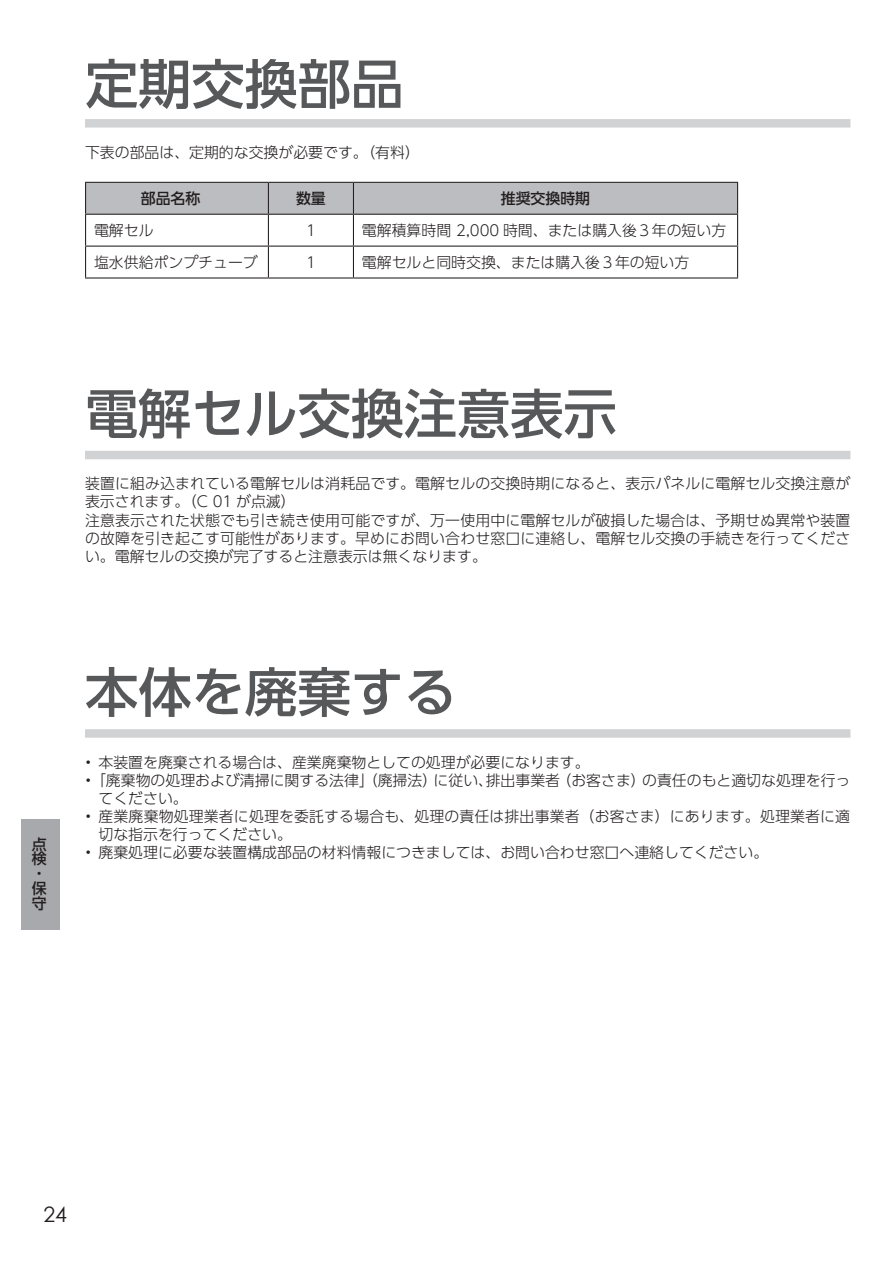
<style>
.page{position:relative;width:893px;height:1263px;background:#fff}
.page>*{position:absolute;margin:0;border:0;box-sizing:border-box;transform-origin:0 0}
.t1{font:500 53.1px "UD Shin Go Pro";color:#57585a}
.t2{font:21.3px "Century Gothic";color:#231f20}
.t3{font:300 14.85px/18px "UD Shin Go Pro";color:#231f20}
.t4{font:500 14.85px "UD Shin Go Pro";color:#231f20}
.t5{font:500 14.85px "Shin Go Pro";color:#231f20}
</style>
<div class="page">
<div style="left:21px;top:819px;width:39px;height:110px;background:#a8a9ad"></div>
<div style="left:85px;top:119px;width:765px;height:9px;background:#d1d2d4"></div>
<div style="left:85px;top:451px;width:765px;height:8px;background:#d1d2d4"></div>
<div style="left:86px;top:183px;width:651px;height:31px;background:#bcbdc0"></div>
<hr style="left:85px;top:182px;width:183px;height:1px;background:#231f20">
<hr style="left:85px;top:183px;width:1px;height:31px;background:#231f20">
<hr style="left:268px;top:182px;width:85px;height:1px;background:#231f20">
<hr style="left:268px;top:183px;width:1px;height:31px;background:#231f20">
<hr style="left:353px;top:182px;width:385px;height:1px;background:#231f20">
<hr style="left:353px;top:183px;width:1px;height:31px;background:#231f20">
<hr style="left:737px;top:183px;width:1px;height:31px;background:#231f20">
<hr style="left:85px;top:214px;width:183px;height:1px;background:#231f20">
<hr style="left:85px;top:215px;width:1px;height:31px;background:#231f20">
<hr style="left:268px;top:214px;width:85px;height:1px;background:#231f20">
<hr style="left:268px;top:215px;width:1px;height:31px;background:#231f20">
<hr style="left:353px;top:214px;width:385px;height:1px;background:#231f20">
<hr style="left:353px;top:215px;width:1px;height:31px;background:#231f20">
<hr style="left:737px;top:215px;width:1px;height:31px;background:#231f20">
<hr style="left:85px;top:246px;width:183px;height:1px;background:#231f20">
<hr style="left:85px;top:247px;width:1px;height:30px;background:#231f20">
<hr style="left:268px;top:246px;width:85px;height:1px;background:#231f20">
<hr style="left:268px;top:247px;width:1px;height:30px;background:#231f20">
<hr style="left:353px;top:246px;width:385px;height:1px;background:#231f20">
<hr style="left:353px;top:247px;width:1px;height:30px;background:#231f20">
<hr style="left:737px;top:247px;width:1px;height:30px;background:#231f20">
<hr style="left:85px;top:277px;width:183px;height:2px;background:#231f20">
<hr style="left:268px;top:277px;width:85px;height:2px;background:#231f20">
<hr style="left:353px;top:277px;width:385px;height:2px;background:#231f20">
<div style="left:85px;top:729px;width:765px;height:9px;background:#d1d2d4"></div>
<h1 class="t1" style="left:85px;top:41px;width:320px">定期交換部品</h1>
<p class="t3" style="left:85px;top:142px;width:336px">下表の部品は、定期的な交換が必要です。（有料）</p>
<p class="t4" style="left:141px;top:186px;width:61px">部品名称</p>
<p class="t4" style="left:296px;top:186px;width:31px">数量</p>
<p class="t4" style="left:501px;top:186px;width:91px">推奨交換時期</p>
<p class="t3" style="left:94px;top:221px;width:61px">電解セル</p>
<p class="t3" style="left:306px;top:221px;width:11px">1</p>
<p class="t3" style="left:362px;top:221px;width:366px">電解積算時間 2,000 時間、または購入後３年の短い方</p>
<p class="t3" style="left:94px;top:253px;width:165px">塩水供給ポンプチューブ</p>
<p class="t3" style="left:306px;top:253px;width:11px">1</p>
<p class="t3" style="left:362px;top:253px;width:329px">電解セルと同時交換、または購入後３年の短い方</p>
<h1 class="t1" style="left:85px;top:370px;width:533px">電解セル交換注意表示</h1>
<p class="t3" style="left:85px;top:474px;width:767px">装置に組み込まれている電解セルは消耗品です。電解セルの交換時期になると、表示パネルに電解セル交換注意が表示されます。（C 01 が点滅）<br>注意表示された状態でも引き続き使用可能ですが、万一使用中に電解セルが破損した場合は、予期せぬ異常や装置の故障を引き起こす可能性があります。早めにお問い合わせ窓口に連絡し、電解セル交換の手続きを行ってください。電解セルの交換が完了すると注意表示は無くなります。</p>
<p class="t5" style="left:32px;top:832px;width:16px">点</p>
<p class="t5" style="left:32px;top:846px;width:16px">検</p>
<p class="t5" style="left:32px;top:861px;width:16px">・</p>
<p class="t5" style="left:32px;top:876px;width:16px">保</p>
<p class="t5" style="left:32px;top:891px;width:16px">守</p>
<h1 class="t1" style="left:85px;top:649px;width:374px">本体を廃棄する</h1>
<p class="t3" style="left:85px;top:753px;width:506px">• 本装置を廃棄される場合は、産業廃棄物としての処理が必要になります。</p>
<p class="t3" style="left:99px;top:771px;width:753px;text-indent:-13px">•「廃棄物の処理および清掃に関する法律」（廃掃法）に従い、排出事業者（お客さま）の責任のもと適切な処理を行ってください。</p>
<p class="t3" style="left:99px;top:807px;width:753px;text-indent:-14px">• 産業廃棄物処理業者に処理を委託する場合も、処理の責任は排出事業者（お客さま）にあります。処理業者に適切な指示を行ってください。</p>
<p class="t3" style="left:85px;top:843px;width:685px">• 廃棄処理に必要な装置構成部品の材料情報につきましては、お問い合わせ窓口へ連絡してください。</p>
<h2 class="t2" style="left:43px;top:1201px;width:25px">24</h2>
</div>
